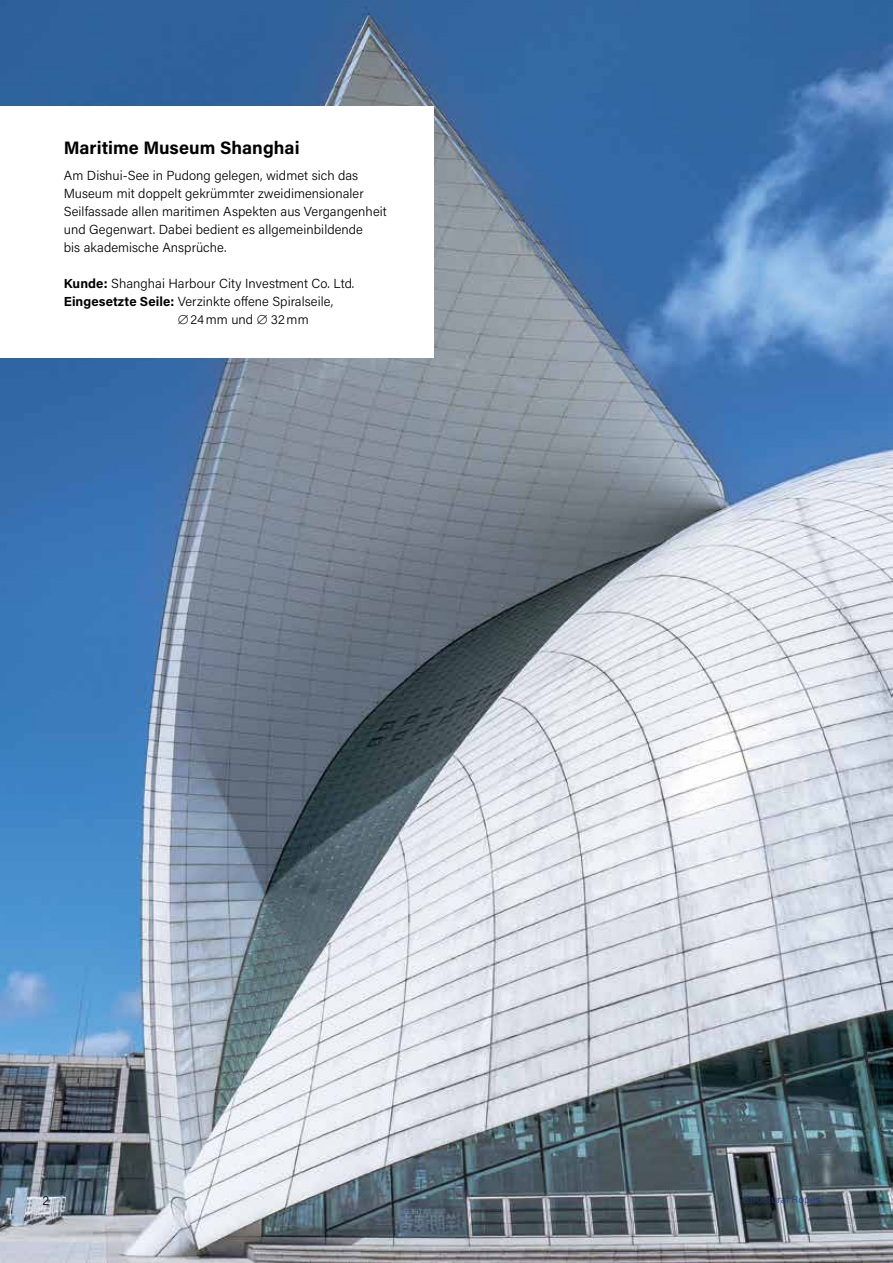
<style>
.page{position:relative;width:893px;height:1263px;background:#fff}
.page>*{position:absolute;margin:0;border:0;box-sizing:border-box;transform-origin:0 0}
.t1{font:700 18px "Acumin Pro";letter-spacing:.005em;color:#000}
.t2{font:300 13.2px/18px "Acumin Pro";letter-spacing:.005em;color:#000}
.t3{font:300 10.5px "Acumin Pro";letter-spacing:.015em;color:#283583}
.s1{font-weight:700}
</style>
<div class="page">
<img style="left:0;top:0;width:893px;height:1263px">
<div style="left:0;top:106px;width:434px;height:252px;background:#fff"></div>
<h1 class="t1" style="left:64px;top:135px;width:237px">Maritime Museum Shanghai</h1>
<p class="t2" style="left:64px;top:166px;width:325px">Am Dishui-See in Pudong gelegen, widmet sich das Museum mit doppelt gekrümmter zweidimensionaler Seilfassade allen maritimen Aspekten aus Vergangenheit und Gegenwart. Dabei bedient es allgemeinbildende<br>bis akademische Ansprüche.</p>
<p class="t2" style="left:64px;top:274px;width:292px"><span class="s1">Kunde:</span> Shanghai Harbour City Investment Co. Ltd.</p>
<p class="t2" style="left:64px;top:292px;width:271px"><span class="s1">Eingesetzte Seile:</span> Verzinkte offene Spiralseile,</p>
<p class="t2" style="left:178px;top:310px;width:132px">∅24mm und ∅ 32mm</p>
<p class="t2" style="left:43px;top:1190px;width:8px">2</p>
<p class="t3" style="left:743px;top:1192px;width:79px">Structural Ropes</p>
</div>
